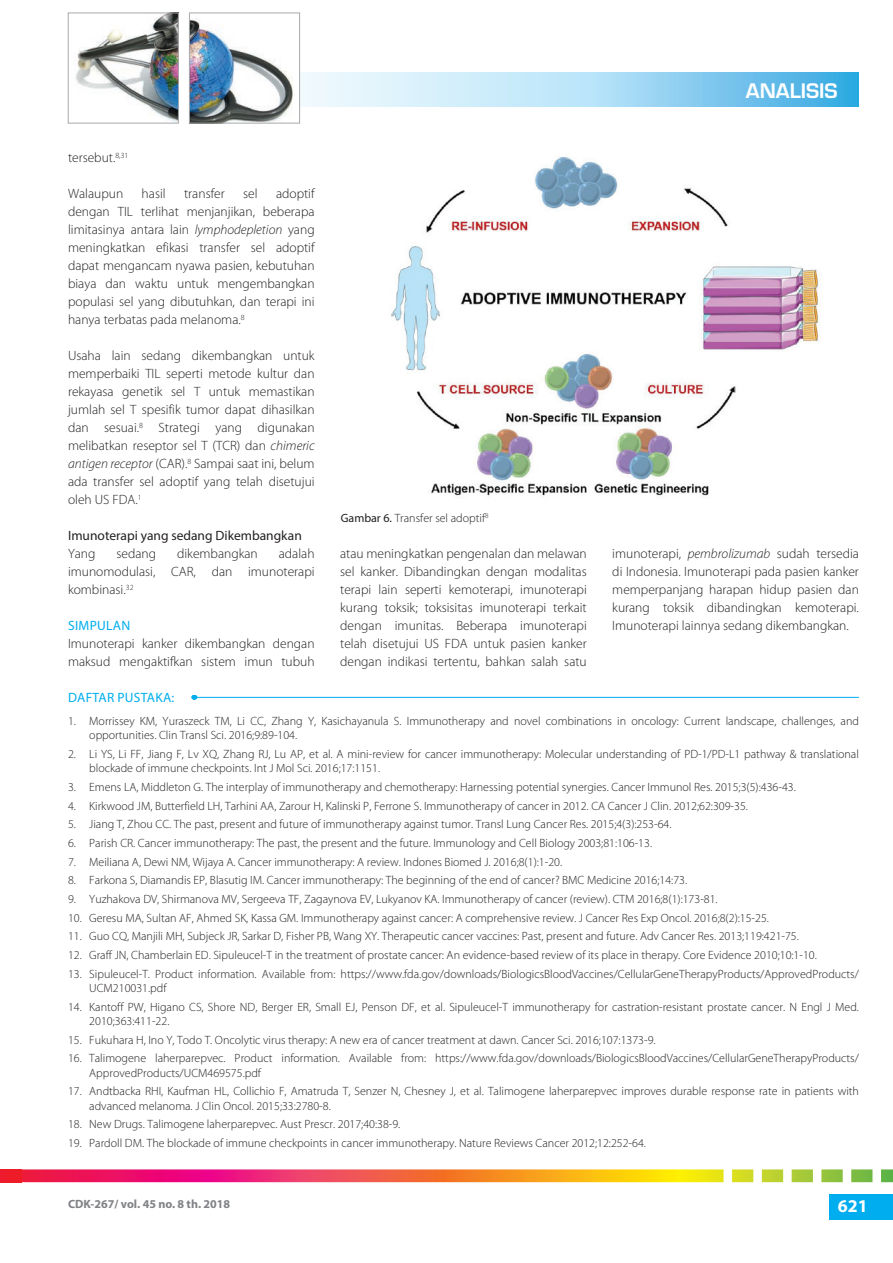
<style>
.page{position:relative;width:893px;height:1263px;background:#fff}
.page>*{position:absolute;margin:0;border:0;box-sizing:border-box;transform-origin:0 0}
.t1{font:600 19.5px "Eurostile LT Std";color:#fff}
.t2{font:700 18px "Myriad Pro";color:#fff}
.t3{font:300 13.5px/18px "Myriad Pro";color:#231f20;text-align:justify}
.t4{font:13.5px "Myriad Pro";color:#231f20}
.t5{font:13.5px "Myriad Pro";letter-spacing:.02em;color:#00aeef}
.t6{font:300 12px/14.4px "Myriad Pro";color:#231f20}
.t7{font:700 12px "Myriad Pro";color:#808285}
.s1{font-style:italic}
.s2{font-weight:400}
</style>
<div class="page">
<svg style="left:300px;top:72px;width:559px;height:35px;background:#a8dbf4"></svg>
<img style="left:76px;top:15px;width:101px;height:106px">
<div style="left:68px;top:13px;width:111px;height:110px;border:1px solid #a8a9ad"></div>
<img style="left:191px;top:19px;width:102px;height:102px">
<div style="left:189px;top:13px;width:111px;height:110px;border:1px solid #a8a9ad"></div>
<div style="left:829px;top:1194px;width:64px;height:26px;background:#00aeef"></div>
<svg style="left:21px;top:1169px;width:872px;height:13px;background:#e87f51"></svg>
<div style="left:0;top:1169px;width:21px;height:13px;background:#ee1b2b"></div>
<hr style="left:191px;top:697px;width:668px;height:1px;background:#00aeef">
<img style="left:391px;top:157px;width:428px;height:339px">
<p class="t3" style="left:68px;top:149px;width:62px">tersebut.<sup>8,31</sup></p>
<p class="t3" style="left:68px;top:185px;width:57px">Walaupun</p>
<p class="t3" style="left:142px;top:185px;width:26px">hasil</p>
<p class="t3" style="left:184px;top:185px;width:42px">transfer</p>
<p class="t3" style="left:243px;top:185px;width:16px">sel</p>
<p class="t3" style="left:68px;top:185px;width:248px;text-indent:208px">adoptif dengan TIL terlihat menjanjikan, beberapa limitasinya antara lain <span class="s1">lymphodepletion</span> yang meningkatkan efikasi transfer sel adoptif dapat mengancam nyawa pasien, kebutuhan biaya dan waktu untuk mengembangkan populasi sel yang dibutuhkan, dan terapi ini hanya terbatas pada melanoma.<sup>8</sup></p>
<p class="t3" style="left:68px;top:347px;width:248px">Usaha lain sedang dikembangkan untuk memperbaiki TIL seperti metode kultur dan rekayasa genetik sel T untuk memastikan jumlah sel T spesifik tumor dapat dihasilkan dan sesuai.<sup>8</sup> Strategi yang digunakan melibatkan reseptor sel T (TCR) dan <span class="s1">chimeric antigen receptor</span> (CAR).<sup>8</sup> Sampai saat ini, belum ada transfer sel adoptif yang telah disetujui oleh US FDA.<sup>1</sup></p>
<p class="t4" style="left:68px;top:527px;width:235px">Imunoterapi yang sedang Dikembangkan</p>
<p class="t3" style="left:68px;top:545px;width:29px">Yang</p>
<p class="t3" style="left:117px;top:545px;width:41px">sedang</p>
<p class="t3" style="left:177px;top:545px;width:82px">dikembangkan</p>
<p class="t3" style="left:68px;top:545px;width:248px;text-indent:211px">adalah imunomodulasi, CAR, dan imunoterapi kombinasi.<sup>32</sup></p>
<p class="t5" style="left:68px;top:617px;width:64px">SIMPULAN</p>
<p class="t3" style="left:68px;top:635px;width:248px">Imunoterapi kanker dikembangkan dengan maksud mengaktifkan sistem imun tubuh</p>
<p class="t6" style="left:341px;top:511px;width:149px"><span class="s2">Gambar 6.</span> Transfer sel adoptif<sup>8</sup></p>
<h1 class="t1" style="left:746px;top:79px;width:93px">ANALISIS</h1>
<p class="t3" style="left:340px;top:545px;width:248px">atau meningkatkan pengenalan dan melawan sel kanker. Dibandingkan dengan modalitas terapi lain seperti kemoterapi, imunoterapi kurang toksik; toksisitas imunoterapi terkait dengan imunitas. Beberapa imunoterapi telah disetujui US FDA untuk pasien kanker dengan indikasi tertentu, bahkan salah satu</p>
<p class="t3" style="left:612px;top:545px;width:248px">imunoterapi, <span class="s1">pembrolizumab</span> sudah tersedia di Indonesia. Imunoterapi pada pasien kanker memperpanjang harapan hidup pasien dan kurang toksik dibandingkan kemoterapi.<br>Imunoterapi lainnya sedang dikembangkan.</p>
<p class="t5" style="left:68px;top:689px;width:108px">DAFTAR PUSTAKA:</p>
<p class="t6" style="left:89px;top:714px;width:771px;text-indent:-21px">1. Morrissey KM, Yuraszeck TM, Li CC, Zhang Y, Kasichayanula S. Immunotherapy and novel combinations in oncology: Current landscape, challenges, and opportunities. Clin Transl Sci. 2016;9:89-104.</p>
<p class="t6" style="left:89px;top:747px;width:771px;text-indent:-21px">2. Li YS, Li FF, Jiang F, Lv XQ, Zhang RJ, Lu AP, et al. A mini-review for cancer immunotherapy: Molecular understanding of PD-1/PD-L1 pathway &amp; translational blockade of immune checkpoints. Int J Mol Sci. 2016;17:1151.</p>
<p class="t6" style="left:68px;top:780px;width:729px">3. Emens LA, Middleton G. The interplay of immunotherapy and chemotherapy: Harnessing potential synergies. Cancer Immunol Res. 2015;3(5):436-43.</p>
<p class="t6" style="left:68px;top:799px;width:681px">4. Kirkwood JM, Butterfield LH, Tarhini AA, Zarour H, Kalinski P, Ferrone S. Immunotherapy of cancer in 2012. CA Cancer J Clin. 2012;62:309-35.</p>
<p class="t6" style="left:68px;top:817px;width:605px">5. Jiang T, Zhou CC. The past, present and future of immunotherapy against tumor. Transl Lung Cancer Res. 2015;4(3):253-64.</p>
<p class="t6" style="left:68px;top:836px;width:586px">6. Parish CR. Cancer immunotherapy: The past, the present and the future. Immunology and Cell Biology 2003;81:106-13.</p>
<p class="t6" style="left:68px;top:855px;width:496px">7. Meiliana A, Dewi NM, Wijaya A. Cancer immunotherapy: A review. Indones Biomed J. 2016;8(1):1-20.</p>
<p class="t6" style="left:68px;top:873px;width:621px">8. Farkona S, Diamandis EP, Blasutig IM. Cancer immunotherapy: The beginning of the end of cancer? BMC Medicine 2016;14:73.</p>
<p class="t6" style="left:68px;top:892px;width:651px">9. Yuzhakova DV, Shirmanova MV, Sergeeva TF, Zagaynova EV, Lukyanov KA. Immunotherapy of cancer (review). CTM 2016;8(1):173-81.</p>
<p class="t6" style="left:68px;top:911px;width:702px">10. Geresu MA, Sultan AF, Ahmed SK, Kassa GM. Immunotherapy against cancer: A comprehensive review. J Cancer Res Exp Oncol. 2016;8(2):15-25.</p>
<p class="t6" style="left:68px;top:929px;width:732px">11. Guo CQ, Manjili MH, Subjeck JR, Sarkar D, Fisher PB, Wang XY. Therapeutic cancer vaccines: Past, present and future. Adv Cancer Res. 2013;119:421-75.</p>
<p class="t6" style="left:68px;top:948px;width:750px">12. Graff JN, Chamberlain ED. Sipuleucel-T in the treatment of prostate cancer: An evidence-based review of its place in therapy. Core Evidence 2010;10:1-10.</p>
<p class="t6" style="left:89px;top:966px;width:771px;text-indent:-21px">13. Sipuleucel-T. Product information. Available from: https://www.fda.gov/downloads/BiologicsBloodVaccines/CellularGeneTherapyProducts/ApprovedProducts/<br>UCM210031.pdf</p>
<p class="t6" style="left:89px;top:1000px;width:771px;text-indent:-21px">14. Kantoff PW, Higano CS, Shore ND, Berger ER, Small EJ, Penson DF, et al. Sipuleucel-T immunotherapy for castration-resistant prostate cancer. N Engl J Med.<br>2010;363:411-22.</p>
<p class="t6" style="left:68px;top:1033px;width:589px">15. Fukuhara H, Ino Y, Todo T. Oncolytic virus therapy: A new era of cancer treatment at dawn. Cancer Sci. 2016;107:1373-9.</p>
<p class="t6" style="left:89px;top:1051px;width:771px;text-indent:-21px">16. Talimogene laherparepvec. Product information. Available from: https://www.fda.gov/downloads/BiologicsBloodVaccines/CellularGeneTherapyProducts/<br>ApprovedProducts/UCM469575.pdf</p>
<p class="t6" style="left:89px;top:1084px;width:771px;text-indent:-21px">17. Andtbacka RHI, Kaufman HL, Collichio F, Amatruda T, Senzer N, Chesney J, et al. Talimogene laherparepvec improves durable response rate in patients with advanced melanoma. J Clin Oncol. 2015;33:2780-8.</p>
<p class="t6" style="left:68px;top:1117px;width:334px">18. New Drugs. Talimogene laherparepvec. Aust Prescr. 2017;40:38-9.</p>
<p class="t6" style="left:68px;top:1136px;width:579px">19. Pardoll DM. The blockade of immune checkpoints in cancer immunotherapy. Nature Reviews Cancer 2012;12:252-64.</p>
<p class="t7" style="left:68px;top:1196px;width:164px">CDK-267/ vol. 45 no. 8 th. 2018</p>
<h2 class="t2" style="left:838px;top:1194px;width:31px">621</h2>
</div>
